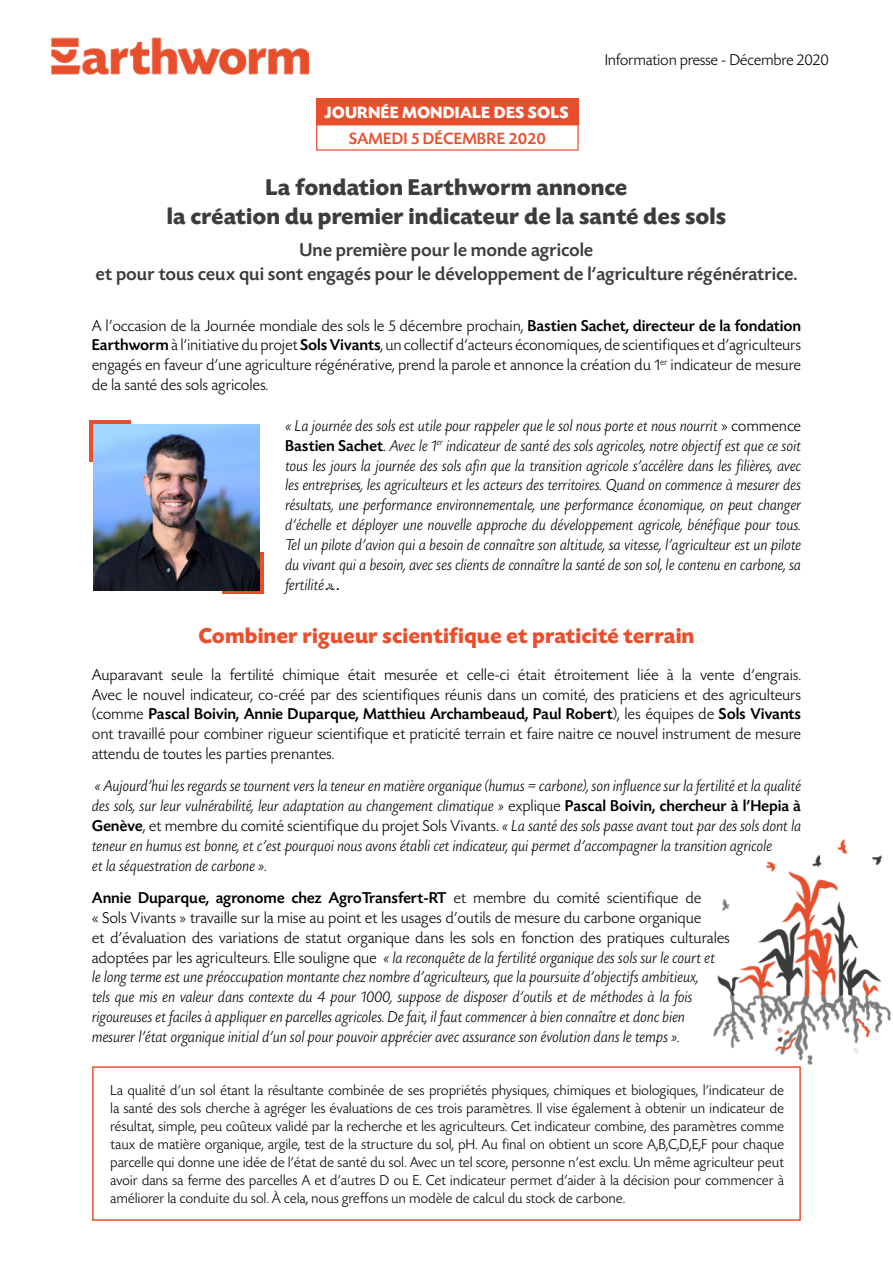
<style>
.page{position:relative;width:893px;height:1263px;background:#fff}
.page>*{position:absolute;margin:0;border:0;box-sizing:border-box;transform-origin:0 0}
.t1{font:700 24px/28.8px "Today SHOP";letter-spacing:.03em;color:#3c3c3b;text-align:center}
.t2{font:700 22.5px "Today SHOP";letter-spacing:.03em;color:#e94f2d}
.t3{font:500 19.5px/23.4px "Today SHOP";letter-spacing:.03em;color:#3c3c3b;text-align:center}
.t4{font:700 17.25px "Today SHOP";letter-spacing:.04em;color:#fff}
.t5{font:500 17.25px "Today SHOP";letter-spacing:.04em;color:#e94f2d}
.t6{font:italic 300 16.5px/19.8px "Today SHOP";letter-spacing:.03em;color:#000}
.t7{font:300 16.5px/19.8px "Today SHOP";letter-spacing:.03em;color:#000;text-align:justify}
.t8{font:300 15px/18px "Today SHOP";letter-spacing:.03em;color:#000;text-align:justify}
.s1{font-weight:500}
.s2{font-style:normal}
.s3{font-weight:500;font-style:normal}
</style>
<div class="page">
<div style="left:222px;top:552px;width:42px;height:42px;background:#e94f2d"></div>
<div style="left:89px;top:420px;width:42px;height:42px;background:#e94f2d"></div>
<img style="left:51px;top:37px;width:257px;height:38px">
<img style="left:94px;top:424px;width:166px;height:167px">
<div style="left:316px;top:124px;width:263px;height:27px;border:1px solid #e94f2d"></div>
<div style="left:316px;top:98px;width:263px;height:26px;background:#e94f2d"></div>
<img style="left:713px;top:840px;width:178px;height:225px">
<div style="left:92px;top:1066px;width:709px;height:155px;border:2px solid #e94f2d"></div>
<p class="t4" style="left:324px;top:104px;width:246px">JOURNÉE MONDIALE DES SOLS</p>
<p class="t5" style="left:349px;top:130px;width:198px">SAMEDI 5 DÉCEMBRE 2020</p>
<p class="t7" style="left:605px;top:50px;width:225px">Information presse - Décembre 2020</p>
<h1 class="t1" style="left:167px;top:174px;width:560px">La fondation Earthworm annonce<br>la création du premier indicateur de la santé des sols</h1>
<p class="t3" style="left:96px;top:239px;width:703px">Une première pour le monde agricole<br>et pour tous ceux qui sont engagés pour le développement de l’agriculture régénératrice.</p>
<p class="t7" style="left:92px;top:316px;width:710px">A l’occasion de la Journée mondiale des sols le 5 décembre prochain, <span class="s1">Bastien Sachet, directeur de la fondation Earthworm</span> à l’initiative du projet <span class="s1">Sols Vivants</span>, un collectif d’acteurs économiques, de scientifiques et d’agriculteurs engagés en faveur d’une agriculture régénérative, prend la parole et annonce la création du 1<sup>er</sup> indicateur de mesure de la santé des sols agricoles.</p>
<p class="t6" style="left:285px;top:416px;width:517px;text-align:justify">« La journée des sols est utile pour rappeler que le sol nous porte et nous nourrit <span class="s2">» commence </span><span class="s3">Bastien Sachet</span><span class="s2">.</span> Avec le 1<sup>er</sup> indicateur de santé des sols agricoles, notre objectif est que ce soit tous les jours la journée des sols afin que la transition agricole s’accélère dans les filières, avec les entreprises, les agriculteurs et les acteurs des territoires. Quand on commence à mesurer des résultats, une performance environnementale, une performance économique, on peut changer d’échelle et déployer une nouvelle approche du développement agricole, bénéfique pour tous.<br>Tel un pilote d’avion qui a besoin de connaître son altitude, sa vitesse, l’agriculteur est un pilote du vivant qui a besoin, avec ses clients de connaître la santé de son sol, le contenu en carbone, sa fertilité…».</p>
<h2 class="t2" style="left:199px;top:624px;width:497px">Combiner rigueur scientifique et praticité terrain</h2>
<p class="t7" style="left:92px;top:665px;width:710px">Auparavant seule la fertilité chimique était mesurée et celle-ci était étroitement liée à la vente d’engrais.<br>Avec le nouvel indicateur, co-créé par des scientifiques réunis dans un comité, des praticiens et des agriculteurs (comme <span class="s1">Pascal Boivin, Annie Duparque, Matthieu Archambeaud, Paul Robert</span>), les équipes de <span class="s1">Sols Vivants </span>ont travaillé pour combiner rigueur scientifique et praticité terrain et faire naitre ce nouvel instrument de mesure attendu de toutes les parties prenantes.</p>
<p class="t6" style="left:92px;top:777px;width:710px">« Aujourd’hui les regards se tournent vers la teneur en matière organique (humus = carbone), son influence sur la fertilité et la qualité des sols, sur leur vulnérabilité, leur adaptation au changement climatique » <span class="s2">explique</span> <span class="s3">Pascal Boivin, chercheur à l’Hepia à Genève</span><span class="s2">, et membre du comité scientifique du projet Sols Vivants.</span> « La santé des sols passe avant tout par des sols dont la teneur en humus est bonne, et c’est pourquoi nous avons établi cet indicateur, qui permet d’accompagner la transition agricole<br>et la séquestration de carbone ».</p>
<p class="t6" style="left:92px;top:889px;width:639px"><span class="s3">Annie Duparque, agronome chez AgroTransfert-RT</span> <span class="s2">et membre du comité scientifique de<br>« Sols Vivants » travaille sur la mise au point et les usages d’outils de mesure du carbone organique<br>et d’évaluation des variations de statut organique dans les sols en fonction des pratiques culturales adoptées par les agriculteurs. Elle souligne que</span> « la reconquête de la fertilité organique des sols sur le court et<br>le long terme est une préoccupation montante chez nombre d’agriculteurs, que la poursuite d’objectifs ambitieux,<br>tels que mis en valeur dans contexte du 4 pour 1000, suppose de disposer d’outils et de méthodes à la fois rigoureuses et faciles à appliquer en parcelles agricoles. De fait, il faut commencer à bien connaître et donc bien mesurer l’état organique initial d’un sol pour pouvoir apprécier avec assurance son évolution dans le temps ».</p>
<p class="t8" style="left:111px;top:1082px;width:675px">La qualité d’un sol étant la résultante combinée de ses propriétés physiques, chimiques et biologiques, l’indicateur de la santé des sols cherche à agréger les évaluations de ces trois paramètres. Il vise également à obtenir un indicateur de résultat, simple, peu coûteux validé par la recherche et les agriculteurs. Cet indicateur combine, des paramètres comme taux de matière organique, argile, test de la structure du sol, pH. Au final on obtient un score A,B,C,D,E,F pour chaque parcelle qui donne une idée de l’état de santé du sol. Avec un tel score, personne n’est exclu. Un même agriculteur peut avoir dans sa ferme des parcelles A et d’autres D ou E. Cet indicateur permet d’aider à la décision pour commencer à améliorer la conduite du sol. À cela, nous greffons un modèle de calcul du stock de carbone.</p>
</div>
